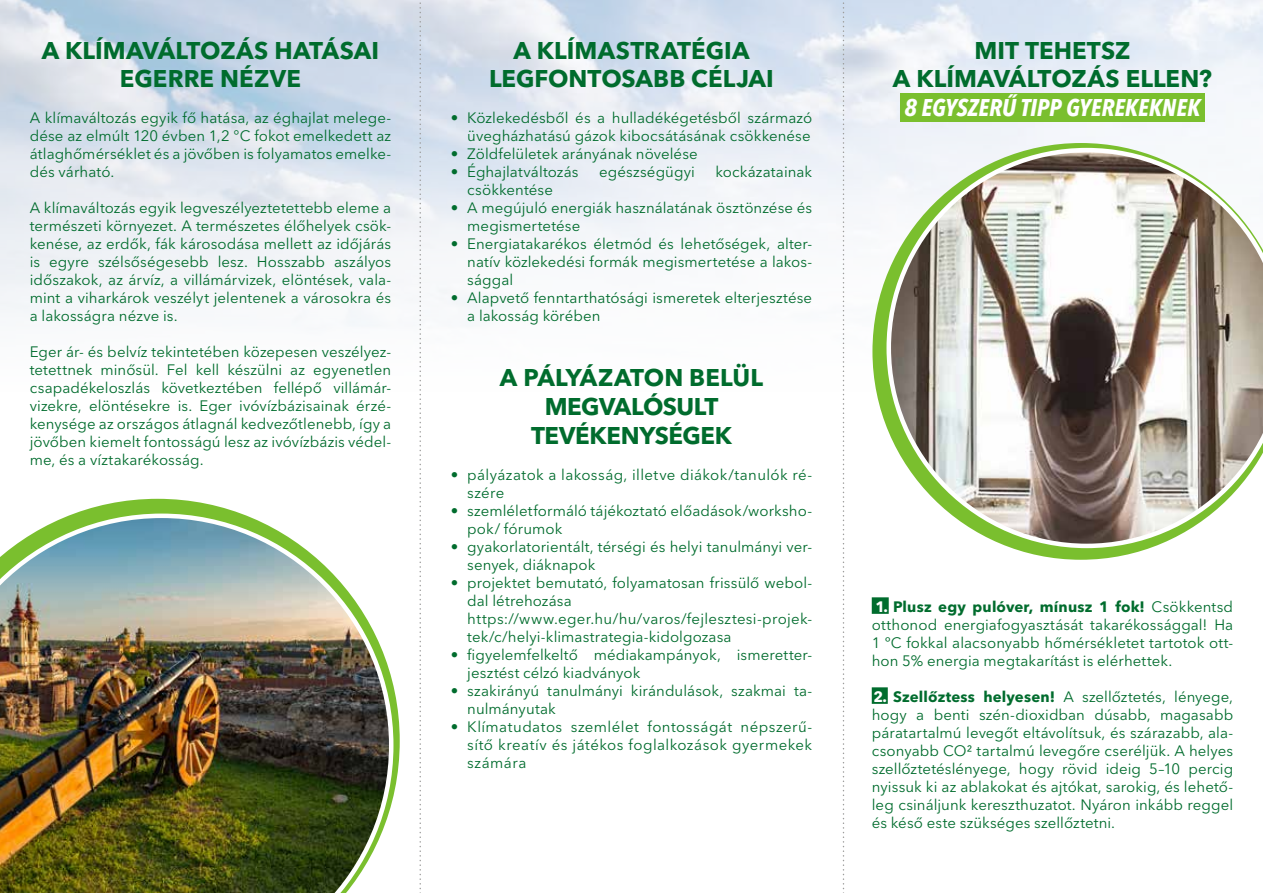
<style>
.page{position:relative;width:1263px;height:893px;background:#fff}
.page>*{position:absolute;margin:0;border:0;box-sizing:border-box;transform-origin:0 0}
.t1{font:700 24px/28.8px "Avenir Next LT Pro";color:#006c2d;text-align:center}
.t2{font:italic 700 condensed 24px "Avenir Next LT Pro";color:#fff}
.t3{font:15px/18px "Avenir Next LT Pro";letter-spacing:.005em;color:#006c2d;text-align:justify}
.t4{font:15px/18px "Avenir Next LT Pro";letter-spacing:.025em;color:#006c2d}
.s1{font-weight:700;color:#fff}
.s2{font-weight:700}
</style>
<div class="page">
<img style="left:0;top:0;width:1263px;height:390px">
<svg style="left:872px;top:143px;width:391px;height:417px"></svg>
<svg style="left:73px;top:499px;width:327px;height:299px"></svg>
<div style="left:872px;top:597px;width:17px;height:17px;background:#006c2d"></div>
<div style="left:872px;top:687px;width:16px;height:17px;background:#006c2d"></div>
<div style="left:900px;top:94px;width:305px;height:28px;background:#7abf2e"></div>
<img style="left:0;top:514px;width:393px;height:379px">
<svg style="left:886px;top:148px;width:377px;height:400px"></svg>
<svg style="left:419px;top:0;width:2px;height:893px"></svg>
<svg style="left:843px;top:0;width:1px;height:893px"></svg>
<h1 class="t1" style="left:42px;top:35px;width:339px">A KLÍMAVÁLTOZÁS HATÁSAI<br>EGERRE NÉZVE</h1>
<p class="t3" style="left:30px;top:109px;width:363px">A klímaváltozás egyik fő hatása, az éghajlat melege&shy;dése az elmúlt 120 évben 1,2 °C fokot emelkedett az átlaghőmérséklet és a jövőben is folyamatos emelke&shy;dés várható.</p>
<p class="t3" style="left:30px;top:199px;width:363px">A klímaváltozás egyik legveszélyeztetettebb eleme a természeti környezet. A természetes élőhelyek csök&shy;kenése, az erdők, fák károsodása mellett az időjárás is egyre szélsőségesebb lesz. Hosszabb aszályos időszakok, az árvíz, a villámárvizek, elöntések, vala&shy;mint a viharkárok veszélyt jelentenek a városokra és a lakosságra nézve is.</p>
<p class="t3" style="left:30px;top:343px;width:363px">Eger ár- és belvíz tekintetében közepesen veszélyez&shy;tetettnek minősül. Fel kell készülni az egyenetlen csapadékeloszlás következtében fellépő villámár&shy;vizekre, elöntésekre is. Eger ivóvízbázisainak érzé&shy;kenysége az országos átlagnál kedvezőtlenebb, így a jövőben kiemelt fontosságú lesz az ivóvízbázis védel&shy;me, és a víztakarékosság.</p>
<h1 class="t1" style="left:489px;top:35px;width:286px">A KLÍMASTRATÉGIA<br>LEGFONTOSABB CÉLJAI</h1>
<p class="t3" style="left:451px;top:109px;width:363px;text-align:right">• Közlekedésből és a hulladékégetésből származó üvegházhatású gázok kibocsátásának csökkenése</p>
<p class="t3" style="left:451px;top:145px;width:248px">• Zöldfelületek arányának növelése</p>
<p class="t3" style="left:451px;top:163px;width:129px">• Éghajlatváltozás</p>
<p class="t3" style="left:599px;top:163px;width:97px">egészségügyi</p>
<p class="t3" style="left:715px;top:163px;width:98px">kockázatainak</p>
<p class="t3" style="left:467px;top:181px;width:87px">csökkentése</p>
<p class="t3" style="left:467px;top:199px;width:346px;text-indent:-16px">• A megújuló energiák használatának ösztönzése és megismertetése</p>
<p class="t3" style="left:467px;top:235px;width:346px;text-indent:-16px">• Energiatakarékos életmód és lehetőségek, alter&shy;natív közlekedési formák megismertetése a lakos&shy;sággal</p>
<p class="t3" style="left:467px;top:289px;width:346px;text-indent:-16px">• Alapvető fenntarthatósági ismeretek elterjesztése a lakosság körében</p>
<h1 class="t1" style="left:500px;top:363px;width:265px">A PÁLYÁZATON BELÜL<br>MEGVALÓSULT<br>TEVÉKENYSÉGEK</h1>
<p class="t4" style="left:467px;top:465px;width:346px;text-indent:-16px">• pályázatok a lakosság, illetve diákok/tanulók ré&shy;szére</p>
<p class="t3" style="left:467px;top:501px;width:346px;text-indent:-16px">• szemléletformáló tájékoztató előadások/worksho&shy;pok/ fórumok</p>
<p class="t3" style="left:467px;top:537px;width:346px;text-indent:-16px">• gyakorlatorientált, térségi és helyi tanulmányi ver&shy;senyek, diáknapok</p>
<p class="t3" style="left:467px;top:573px;width:346px;text-align:left;text-indent:-16px">• projektet bemutató, folyamatosan frissülő webol&shy;dal létrehozása https://www.eger.hu/hu/varos/fejlesztesi-projek&shy;tek/c/helyi-klimastrategia-kidolgozasa</p>
<p class="t3" style="left:467px;top:645px;width:346px;text-indent:-16px">• figyelemfelkeltő médiakampányok, ismeretter&shy;jesztést célzó kiadványok</p>
<p class="t3" style="left:467px;top:681px;width:346px;text-indent:-16px">• szakirányú tanulmányi kirándulások, szakmai ta&shy;nulmányutak</p>
<p class="t3" style="left:467px;top:717px;width:346px;text-indent:-16px">• Klímatudatos szemlélet fontosságát népszerű&shy;sítő kreatív és játékos foglalkozások gyermekek számára</p>
<h1 class="t1" style="left:893px;top:35px;width:321px">MIT TEHETSZ<br>A KLÍMAVÁLTOZÁS ELLEN?</h1>
<h1 class="t2" style="left:904px;top:93px;width:297px">8 EGYSZERŰ TIPP GYEREKEKNEK</h1>
<p class="t3" style="left:872px;top:597px;width:363px"><span class="s1">1.</span> <span class="s2">Plusz egy pulóver, mínusz 1 fok!</span> Csökkentsd otthonod energiafogyasztását takarékossággal! Ha 1 ºC fokkal alacsonyabb hőmérsékletet tartotok ott&shy;hon 5% energia megtakarítást is elérhettek.</p>
<p class="t3" style="left:872px;top:687px;width:363px"><span class="s1">2.</span> <span class="s2">Szellőztess helyesen!</span> A szellőztetés, lényege, hogy a benti szén-dioxidban dúsabb, magasabb páratartalmú levegőt eltávolítsuk, és szárazabb, ala&shy;csonyabb CO² tartalmú levegőre cseréljük. A helyes szellőztetéslényege, hogy rövid ideig 5–10 percig nyissuk ki az ablakokat és ajtókat, sarokig, és lehető&shy;leg csináljunk kereszthuzatot. Nyáron inkább reggel és késő este szükséges szellőztetni.</p>
</div>
